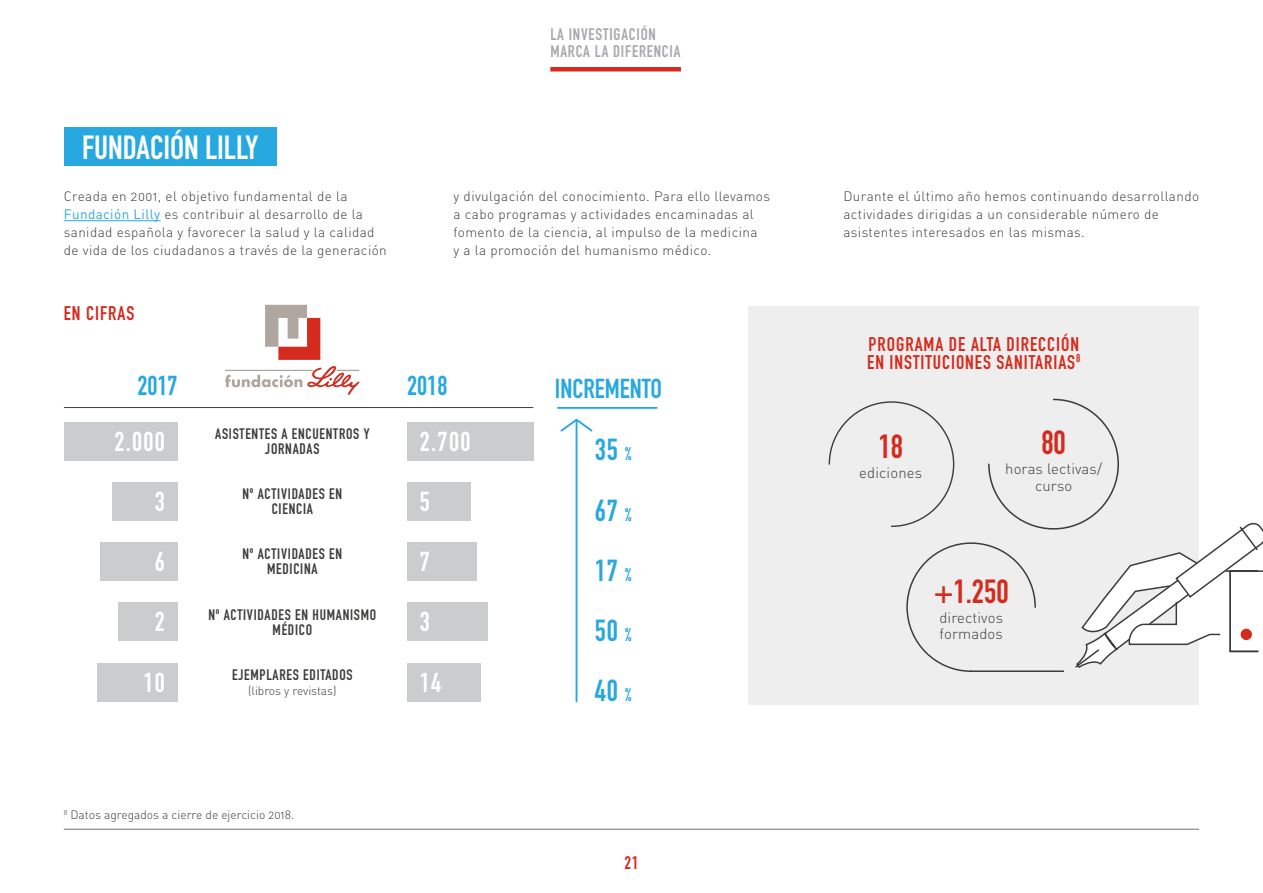
<style>
.page{position:relative;width:1263px;height:893px;background:#fff}
.page>*{position:absolute;margin:0;border:0;box-sizing:border-box;transform-origin:0 0}
.t1{font:700 33px "DIN Condensed";color:#fff}
.t2{font:700 33px "DIN Condensed";color:#d52b1e}
.t3{font:700 30px/60.2px "DIN Condensed";letter-spacing:.025em;color:#27a8e0;text-align:justify}
.t4{font:700 27px "DIN Condensed";letter-spacing:.05em;color:#fff}
.t5{font:700 27px "DIN Condensed";color:#27a8e0}
.t6{font:700 19.5px/18px "DIN Condensed";letter-spacing:.05em;color:#d52b1e}
.t7{font:700 18px "DIN Condensed";color:#d52b1e}
.t8{font:700 16.5px/16.5px "DIN Condensed";letter-spacing:.05em;color:#a6a8ab}
.t9{font:700 15px "DIN Condensed";letter-spacing:.05em;color:#3c3c3b}
.t10{font:14.85px/16.5px "DIN Light Alternate";letter-spacing:.01em;color:#3c3c3b;text-align:center}
.t11{font:13.5px/18px "DIN Light Alternate";letter-spacing:.03em;color:#3c3c3b}
.t12{font:12px "DIN Light Alternate";color:#3c3c3b}
.s1{font-family:"DIN";color:#27a8e0}
.s2{font-size:18px}
</style>
<div class="page">
<hr style="left:64px;top:829px;width:1135px;height:1px;background:#706f6f">
<div style="left:748px;top:306px;width:451px;height:398px;background:#eee"></div>
<hr style="left:550px;top:67px;width:131px;height:4px;background:#d52b1e">
<hr style="left:64px;top:220px;width:97px;height:1px;background:#27a8e0">
<div style="left:64px;top:128px;width:212px;height:38px;background:#27a8e0"></div>
<svg style="left:826px;top:398px;width:437px;height:307px"></svg>
<hr style="left:970px;top:670px;width:94px;height:2px;background:#3c3c3b">
<svg style="left:557px;top:406px;width:101px;height:297px"></svg>
<div style="left:407px;top:422px;width:126px;height:38px;background:#cacccd"></div>
<div style="left:64px;top:422px;width:114px;height:38px;background:#cacccd"></div>
<div style="left:407px;top:482px;width:64px;height:39px;background:#cacccd"></div>
<div style="left:112px;top:482px;width:66px;height:39px;background:#cacccd"></div>
<div style="left:407px;top:542px;width:69px;height:39px;background:#cacccd"></div>
<div style="left:100px;top:542px;width:78px;height:39px;background:#cacccd"></div>
<div style="left:407px;top:603px;width:81px;height:38px;background:#cacccd"></div>
<div style="left:118px;top:603px;width:60px;height:38px;background:#cacccd"></div>
<div style="left:407px;top:663px;width:73px;height:38px;background:#cacccd"></div>
<div style="left:97px;top:663px;width:81px;height:38px;background:#cacccd"></div>
<hr style="left:64px;top:407px;width:469px;height:1px;background:#3c3c3b">
<svg style="left:225px;top:305px;width:135px;height:90px"></svg>
<h1 class="t1" style="left:82px;top:125px;width:178px">FUNDACIÓN LILLY</h1>
<p class="t8" style="left:550px;top:26px;width:132px">LA INVESTIGACIÓN<br>MARCA LA DIFERENCIA</p>
<p class="t11" style="left:64px;top:187px;width:324px">Creada en 2001, el objetivo fundamental de la <span class="s1">Fundación Lilly</span> es contribuir al desarrollo de la sanidad española y favorecer la salud y la calidad de vida de los ciudadanos a través de la generación</p>
<p class="t11" style="left:454px;top:187px;width:318px">y divulgación del conocimiento. Para ello llevamos a cabo programas y actividades encaminadas al fomento de la ciencia, al impulso de la medicina<br>y a la promoción del humanismo médico.</p>
<p class="t11" style="left:843px;top:187px;width:357px">Durante el último año hemos continuando desarrollando actividades dirigidas a un considerable número de asistentes interesados en las mismas.</p>
<h3 class="t6" style="left:64px;top:304px;width:72px">EN CIFRAS</h3>
<h3 class="t5" style="left:137px;top:367px;width:42px">2017</h3>
<h3 class="t5" style="left:407px;top:367px;width:42px">2018</h3>
<p class="t9" style="left:215px;top:424px;width:156px">ASISTENTES A ENCUENTROS Y</p>
<h3 class="t4" style="left:114px;top:423px;width:52px">2.000</h3>
<p class="t9" style="left:265px;top:439px;width:56px">JORNADAS</p>
<h3 class="t4" style="left:420px;top:423px;width:52px">2.700</h3>
<p class="t9" style="left:242px;top:484px;width:101px">Nº ACTIVIDADES EN</p>
<h3 class="t4" style="left:155px;top:483px;width:12px">3</h3>
<p class="t9" style="left:272px;top:499px;width:43px">CIENCIA</p>
<h3 class="t4" style="left:420px;top:483px;width:12px">5</h3>
<p class="t9" style="left:242px;top:544px;width:101px">Nº ACTIVIDADES EN</p>
<h3 class="t4" style="left:155px;top:544px;width:12px">6</h3>
<p class="t9" style="left:267px;top:559px;width:52px">MEDICINA</p>
<h3 class="t4" style="left:420px;top:544px;width:12px">7</h3>
<p class="t9" style="left:208px;top:604px;width:169px">Nº ACTIVIDADES EN HUMANISMO</p>
<h3 class="t4" style="left:155px;top:604px;width:12px">2</h3>
<p class="t9" style="left:273px;top:619px;width:41px">MÉDICO</p>
<h3 class="t4" style="left:420px;top:604px;width:12px">3</h3>
<p class="t9" style="left:232px;top:665px;width:122px">EJEMPLARES EDITADOS</p>
<h3 class="t4" style="left:144px;top:664px;width:23px">10</h3>
<h3 class="t4" style="left:420px;top:664px;width:23px">14</h3>
<p class="t12" style="left:248px;top:683px;width:90px">(libros y revistas)</p>
<p class="t12" style="left:64px;top:807px;width:232px"><sup>8</sup> Datos agregados a cierre de ejercicio 2018.</p>
<h3 class="t5" style="left:555px;top:371px;width:109px">INCREMENTO</h3>
<h2 class="t3" style="left:595px;top:420px;width:38px">35 <span class="s2">% </span>67 <span class="s2">% </span>17 <span class="s2">%</span></h2>
<h2 class="t3" style="left:595px;top:600px;width:38px">50 <span class="s2">%</span></h2>
<h2 class="t3" style="left:595px;top:661px;width:38px">40 <span class="s2">%</span></h2>
<h3 class="t7" style="left:624px;top:850px;width:16px">21</h3>
<h3 class="t6" style="left:867px;top:335px;width:215px">PROGRAMA DE ALTA DIRECCIÓN<br>EN INSTITUCIONES SANITARIAS<sup>8</sup></h3>
<h1 class="t2" style="left:878px;top:424px;width:26px">18</h1>
<p class="t10" style="left:859px;top:464px;width:64px">ediciones</p>
<h1 class="t2" style="left:1041px;top:421px;width:26px">80</h1>
<p class="t10" style="left:1005px;top:460px;width:98px">horas lectivas/ curso</p>
<h1 class="t2" style="left:934px;top:569px;width:77px">+1.250</h1>
<p class="t10" style="left:939px;top:609px;width:65px;text-align:left">directivos formados</p>
</div>
